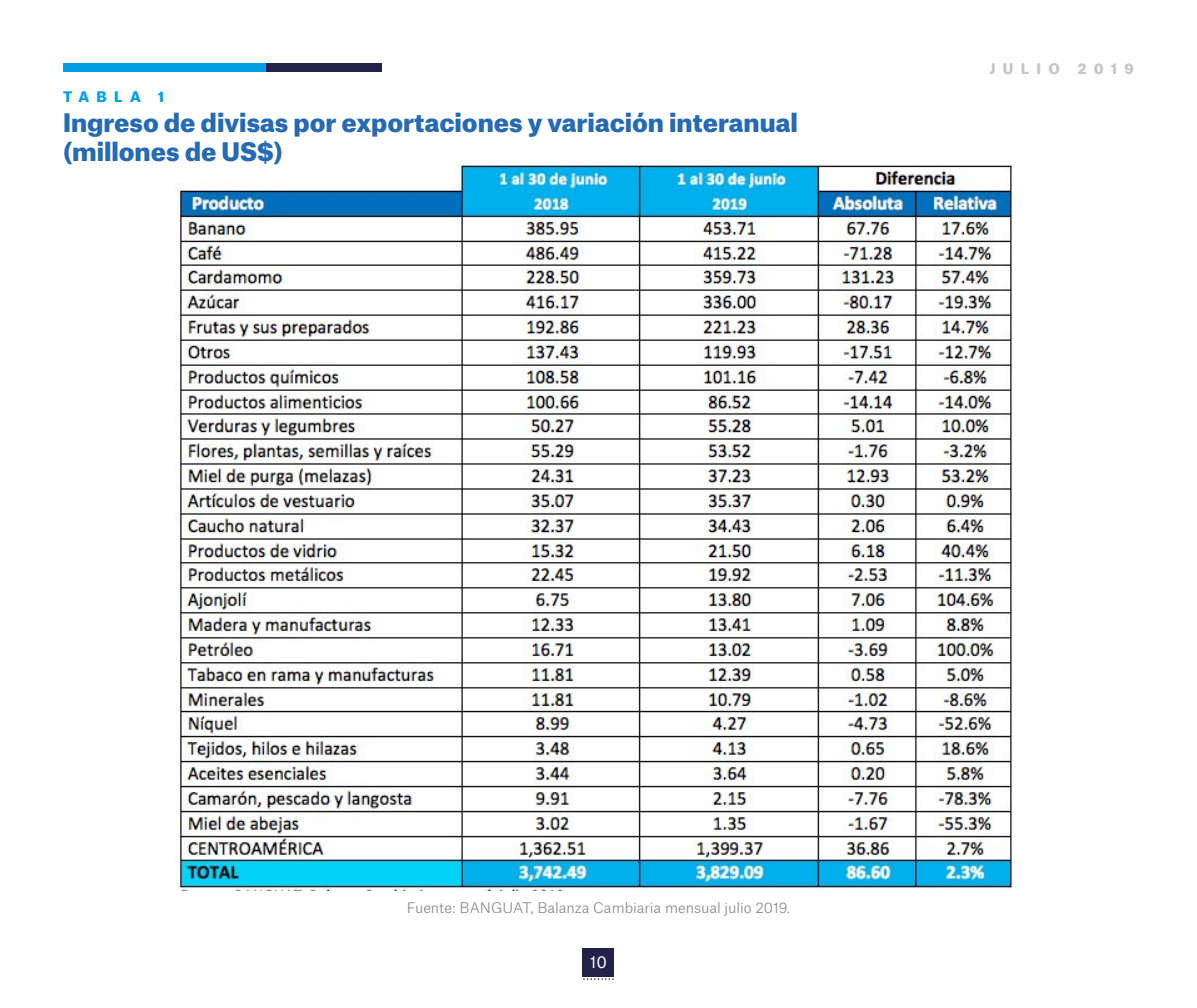
<style>
.page{position:relative;width:1197px;height:1008px;background:#fff}
.page>*{position:absolute;margin:0;border:0;box-sizing:border-box;transform-origin:0 0}
.t1{font:900 24.5px/29.1px "Atlas Grotesk";color:#266ab3}
.t2{font:15.75px "Atlas Grotesk";color:#fff}
.t3{font:300 14px "Atlas Grotesk";color:#878787}
.t4{font:900 14px "Atlas Grotesk";letter-spacing:.52em;color:#c6c6c6}
.t5{font:900 14px "Atlas Grotesk";letter-spacing:.52em;color:#009fe3}
</style>
<div class="page">
<div style="left:583px;top:949px;width:31px;height:28px;background:#232049"></div>
<svg style="left:583px;top:978px;width:31px;height:2px"></svg>
<img style="left:177px;top:165px;width:837px;height:726px">
<div style="left:63px;top:63px;width:203px;height:9px;background:#009fe3"></div>
<div style="left:266px;top:63px;width:116px;height:9px;background:#232049"></div>
<p class="t5" style="left:63px;top:85px;width:103px">TABLA 1</p>
<p class="t1" style="left:63px;top:105px;width:736px">Ingreso de divisas por exportaciones y variación interanual (millones de US$)</p>
<p class="t4" style="left:989px;top:57px;width:146px">JULIO 2019</p>
<p class="t3" style="left:407px;top:896px;width:385px">Fuente: BANGUAT, Balanza Cambiaria mensual julio 2019.</p>
<p class="t2" style="left:590px;top:950px;width:19px">10</p>
</div>
